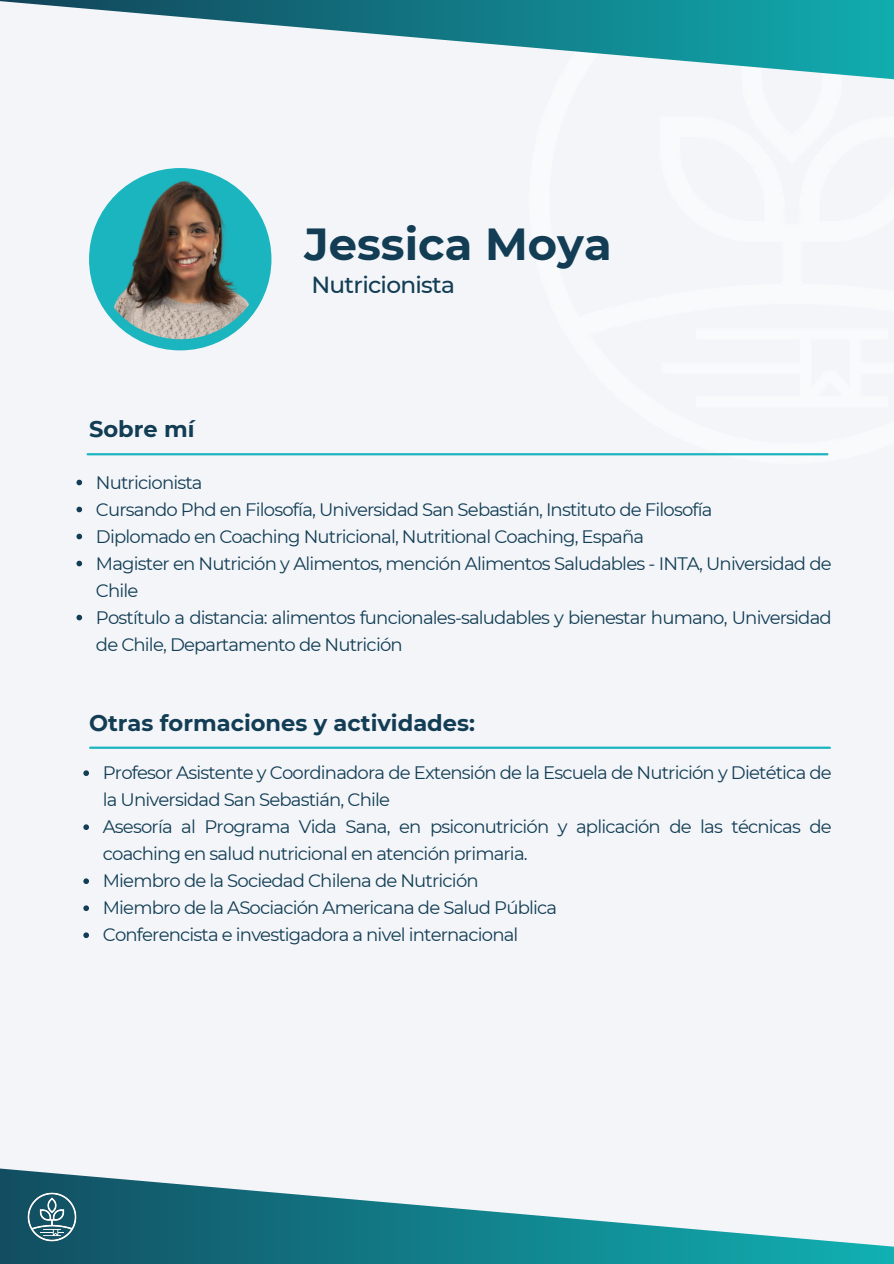
<style>
.page{position:relative;width:894px;height:1264px;background:#fff}
.page>*{position:absolute;margin:0;border:0;box-sizing:border-box;transform-origin:0 0}
.t1{font:700 44.85px "Montserrat";color:#123d54}
.t2{font:500 23.25px "Montserrat";letter-spacing:-.03em;color:#123d54}
.t3{font:700 22.5px "Montserrat";color:#123d54}
.t4{font:18px/27px "Montserrat";letter-spacing:-.045em;color:#123d54}
</style>
<div class="page">
<div style="left:0;top:0;width:893px;height:1263px;background:#f3f5f9"></div>
<hr style="left:90px;top:746px;width:739px;height:3px;background:#1bb5bf">
<hr style="left:88px;top:453px;width:739px;height:2px;background:#1bb5bf">
<div style="left:89px;top:168px;width:182px;height:182px;background:#1bb5bf;border-radius:50%"></div>
<svg style="left:0;top:1168px;width:893px;height:95px"></svg>
<svg style="left:0;top:0;width:893px;height:80px"></svg>
<img style="left:19px;top:1183px;width:65px;height:66px">
<img style="left:94px;top:168px;width:172px;height:171px;border-radius:50%">
<svg style="left:76px;top:479px;width:6px;height:6px"></svg>
<svg style="left:76px;top:506px;width:6px;height:6px"></svg>
<svg style="left:76px;top:533px;width:6px;height:6px"></svg>
<svg style="left:76px;top:560px;width:6px;height:6px"></svg>
<svg style="left:76px;top:614px;width:6px;height:6px"></svg>
<svg style="left:83px;top:770px;width:6px;height:6px"></svg>
<svg style="left:83px;top:824px;width:6px;height:6px"></svg>
<svg style="left:83px;top:878px;width:6px;height:6px"></svg>
<svg style="left:83px;top:905px;width:6px;height:6px"></svg>
<svg style="left:83px;top:932px;width:6px;height:6px"></svg>
<p class="t1" style="left:304px;top:217px;width:308px">Jessica Moya</p>
<p class="t3" style="left:89px;top:415px;width:107px">Sobre mí</p>
<p class="t2" style="left:311px;top:270px;width:145px">Nutricionista</p>
<h1 class="t4" style="left:96px;top:468px;width:108px">Nutricionista</h1>
<h2 class="t4" style="left:96px;top:495px;width:618px">Cursando Phd en Filosofía, Universidad San Sebastián, Instituto de Filosofía</h2>
<h2 class="t4" style="left:96px;top:522px;width:549px">Diplomado en Coaching Nutricional, Nutritional Coaching, España</h2>
<p class="t4" style="left:96px;top:549px;width:737px">Magister en Nutrición y Alimentos, mención Alimentos Saludables - INTA, Universidad de<br>Chile</p>
<p class="t4" style="left:96px;top:603px;width:737px">Postítulo a distancia: alimentos funcionales-saludables y bienestar humano, Universidad de Chile, Departamento de Nutrición</p>
<p class="t3" style="left:89px;top:709px;width:387px">Otras formaciones y actividades:</p>
<p class="t4" style="left:103px;top:759px;width:730px">Profesor Asistente y Coordinadora de Extensión de la Escuela de Nutrición y Dietética de la Universidad San Sebastián, Chile</p>
<p class="t4" style="left:103px;top:813px;width:730px">Asesoría al Programa Vida Sana, en psiconutrición y aplicación de las técnicas de coaching en salud nutricional en atención primaria.</p>
<p class="t4" style="left:103px;top:867px;width:377px">Miembro de la Sociedad Chilena de Nutrición</p>
<h2 class="t4" style="left:103px;top:894px;width:456px">Miembro de la ASociación Americana de Salud Pública</h2>
<p class="t4" style="left:103px;top:921px;width:417px">Conferencista e investigadora a nivel internacional</p>
</div>
